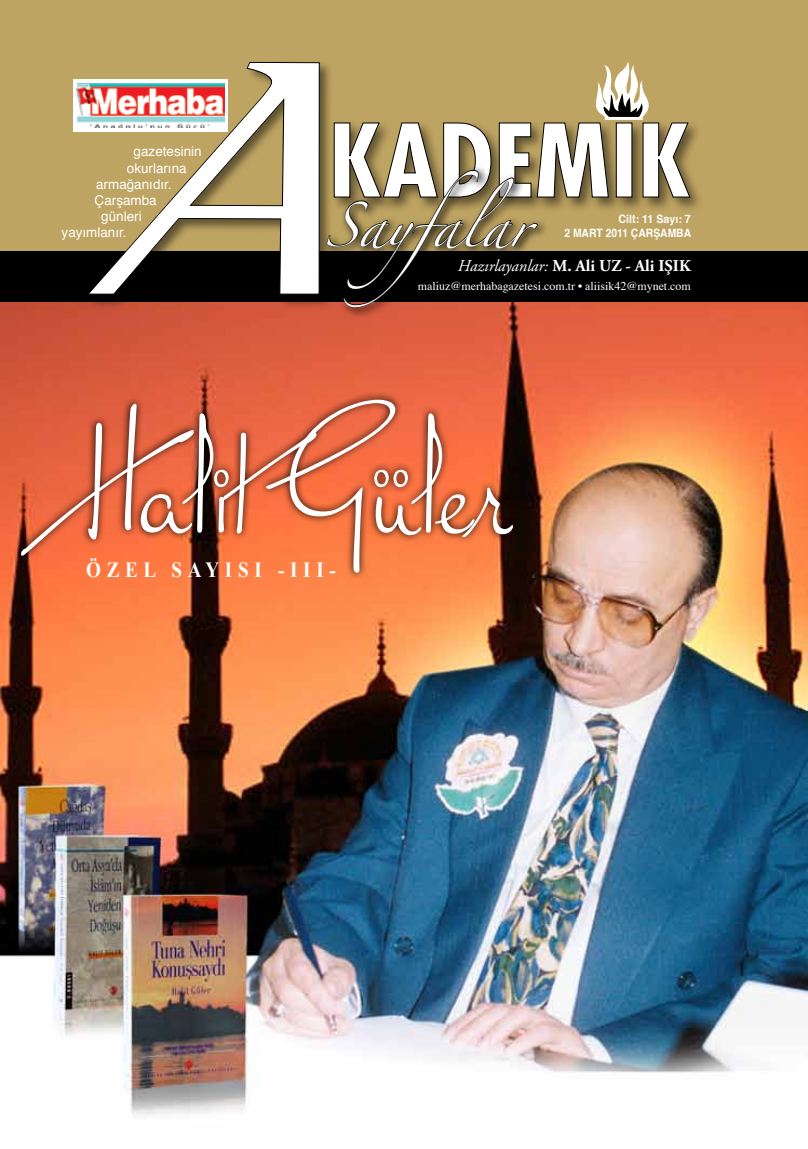
<style>
.page{position:relative;width:808px;height:1149px;background:#fff}
.page>*{position:absolute;margin:0;border:0;box-sizing:border-box;transform-origin:0 0}
.t1{font:181.8px "Miss Lankfort";color:#fff;scale:.88 1}
.t2{font:40.35px "Zapfino";color:#fff}
.t3{font:700 21.6px "Times New Roman";letter-spacing:.3em;color:#fff;scale:.88 1}
.t4{font:700 16.5px "Adobe Garamond Pro";color:#fff}
.t5{font:13.5px "Helvetica";color:#fff}
.t6{font:12px "Times";color:#fff}
.t7{font:700 11.4px/13.8px "Helvetica";color:#fff;text-align:right;scale:.93 1}
.s1{font-weight:400;font-style:italic}
</style>
<div class="page">
<img style="left:0;top:302px;width:808px;height:814px">
<div style="left:0;top:0;width:808px;height:297px;background:#bea462"></div>
<div style="left:0;top:251px;width:808px;height:51px;background:#000"></div>
<div style="left:86px;top:60px;width:246px;height:248px;background:#000;opacity:.5"></div>
<svg style="left:87px;top:62px;width:239px;height:234px"></svg>
<div style="left:330px;top:119px;width:374px;height:93px;background:#000;opacity:.5"></div>
<svg style="left:321px;top:164px;width:226px;height:154px;background:#b45437"></svg>
<svg style="left:326px;top:62px;width:364px;height:246px"></svg>
<svg style="left:73px;top:79px;width:155px;height:52px;background:#eff5f5"></svg>
<img style="left:77px;top:84px;width:147px;height:44px">
<svg style="left:12px;top:391px;width:507px;height:188px;background:#ce5d38"></svg>
<p class="t5" style="left:134px;top:141px;width:70px">gazetesinin</p>
<p class="t5" style="left:127px;top:157px;width:61px">okurlarına</p>
<p class="t5" style="left:96px;top:173px;width:77px">armağanıdır.</p>
<p class="t5" style="left:95px;top:190px;width:64px">Çarşamba</p>
<p class="t5" style="left:101px;top:206px;width:42px">günleri</p>
<p class="t5" style="left:62px;top:222px;width:67px">yayımlanır.</p>
<h2 class="t2" style="left:325px;top:208px;width:221px">Sayfalar</h2>
<p class="t7" style="left:564px;top:212px;width:138px">Cilt: 11 Sayı: 7<br>2 MART 2011 ÇARŞAMBA</p>
<p class="t4" style="left:458px;top:256px;width:234px"><span class="s1">Hazırlayanlar:</span> M. Ali UZ - Ali IŞIK</p>
<p class="t6" style="left:418px;top:274px;width:274px">maliuz@merhabagazetesi.com.tr • aliisik42@mynet.com</p>
<h1 class="t1" style="left:68px;top:362px;width:507px">Halit Güler</h1>
<h3 class="t3" style="left:86px;top:555px;width:285px">ÖZEL SAYISI -III-</h3>
</div>
